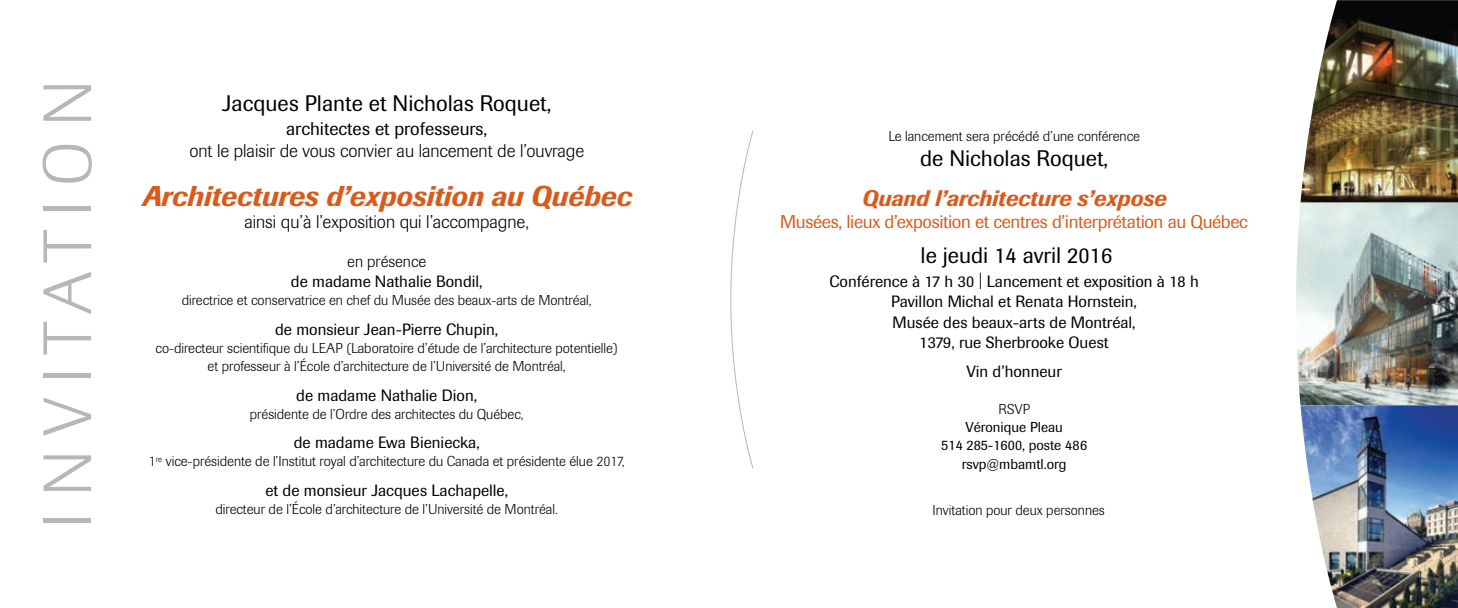
<style>
.page{position:relative;width:1458px;height:608px;background:#fff}
.page>*{position:absolute;margin:0;border:0;box-sizing:border-box;transform-origin:0 0}
.Auteur_des_essais{font:300 67.5px "Imago";letter-spacing:.21em;color:#b6b7bb}
.Auteur_des_essais-2{font:italic 500 28.35px "Imago";color:#d95b1c}
.Auteur_des_essais-3{font:22.28px "Imago";color:#000}
.Auteur_des_essais-4{font:italic 500 22.28px "Imago";color:#d95b1c}
.Auteur_des_essais-5{font:300 18.22px/22.3px "Imago";color:#000;text-align:center}
.Auteur_des_essais-6{font:18.22px "Imago";letter-spacing:-.02em;color:#d95b1c}
.Auteur_des_essais-7{font:16.2px/20.2px "Imago";color:#000;text-align:center}
.Auteur_des_essais-8{font:300 14.17px/18.2px "Imago";color:#000;text-align:center}
.Auteur_des_essais-9{font:14.17px/18.2px "Imago";color:#000;text-align:center}
.s1{font-weight:400}
.s2{font-weight:300}
</style>
<div class="page">
<img style="left:1300px;top:0;width:158px;height:202px">
<img style="left:1296px;top:202px;width:162px;height:203px">
<img style="left:1300px;top:405px;width:158px;height:203px">
<svg style="left:730px;top:130px;width:24px;height:339px"></svg>
<p class="Auteur_des_essais" style="left:30px;top:528px;width:450px;rotate:-90deg">INVITATION</p>
<p class="Auteur_des_essais-3" style="left:222px;top:90px;width:331px">Jacques Plante et Nicholas Roquet,</p>
<p class="Auteur_des_essais-5" style="left:189px;top:118px;width:396px"><span class="s1">architectes et professeurs,<br></span>ont le plaisir de vous convier au lancement de l’ouvrage</p>
<p class="Auteur_des_essais-2" style="left:142px;top:179px;width:491px">Architectures d’exposition au Québec</p>
<p class="Auteur_des_essais-5" style="left:244px;top:211px;width:286px">ainsi qu’à l’exposition qui l’accompagne,</p>
<p class="Auteur_des_essais-7" style="left:291px;top:251px;width:193px"><span class="s2">en présence<br></span>de madame Nathalie Bondil,</p>
<p class="Auteur_des_essais-8" style="left:182px;top:291px;width:412px">directrice et conservatrice en chef du Musée des beaux-arts de Montréal,</p>
<p class="Auteur_des_essais-7" style="left:275px;top:319px;width:225px">de monsieur Jean-Pierre Chupin,</p>
<p class="Auteur_des_essais-8" style="left:156px;top:339px;width:464px">co-directeur scientifique du LEAP (Laboratoire d’étude de l’architecture potentielle) et professeur à l’École d’architecture de l’Université de Montréal,</p>
<p class="Auteur_des_essais-7" style="left:296px;top:385px;width:182px">de madame Nathalie Dion,</p>
<p class="Auteur_des_essais-8" style="left:250px;top:405px;width:276px">présidente de l’Ordre des architectes du Québec,</p>
<p class="Auteur_des_essais-7" style="left:294px;top:432px;width:187px">de madame Ewa Bieniecka,</p>
<p class="Auteur_des_essais-8" style="left:149px;top:452px;width:477px">1<sup>re</sup> vice-présidente de l’Institut royal d’architecture du Canada et présidente élue 2017,</p>
<p class="Auteur_des_essais-7" style="left:265px;top:480px;width:244px">et de monsieur Jacques Lachapelle,</p>
<p class="Auteur_des_essais-8" style="left:215px;top:500px;width:344px">directeur de l’École d’architecture de l’Université de Montréal.</p>
<p class="Auteur_des_essais-8" style="left:888px;top:127px;width:253px">Le lancement sera précédé d’une conférence</p>
<p class="Auteur_des_essais-3" style="left:920px;top:145px;width:189px">de Nicholas Roquet,</p>
<p class="Auteur_des_essais-4" style="left:862px;top:185px;width:306px">Quand l’architecture s’expose</p>
<p class="Auteur_des_essais-6" style="left:780px;top:211px;width:469px">Musées, lieux d’exposition et centres d’interprétation au Québec</p>
<p class="Auteur_des_essais-3" style="left:921px;top:242px;width:193px">le jeudi 14 avril 2016</p>
<p class="Auteur_des_essais-7" style="left:829px;top:271px;width:371px">Conférence à 17 h 30 | Lancement et exposition à 18 h Pavillon Michal et Renata Hornstein,<br>Musée des beaux-arts de Montréal,<br>1379, rue Sherbrooke Ouest</p>
<p class="Auteur_des_essais-7" style="left:967px;top:361px;width:97px">Vin d’honneur</p>
<p class="Auteur_des_essais-9" style="left:941px;top:400px;width:147px"><span class="s2">RSVP<br></span>Véronique Pleau<br>514 285-1600, poste 486 rsvp@mbamtl.org</p>
<p class="Auteur_des_essais-8" style="left:933px;top:501px;width:174px">Invitation pour deux personnes</p>
</div>
